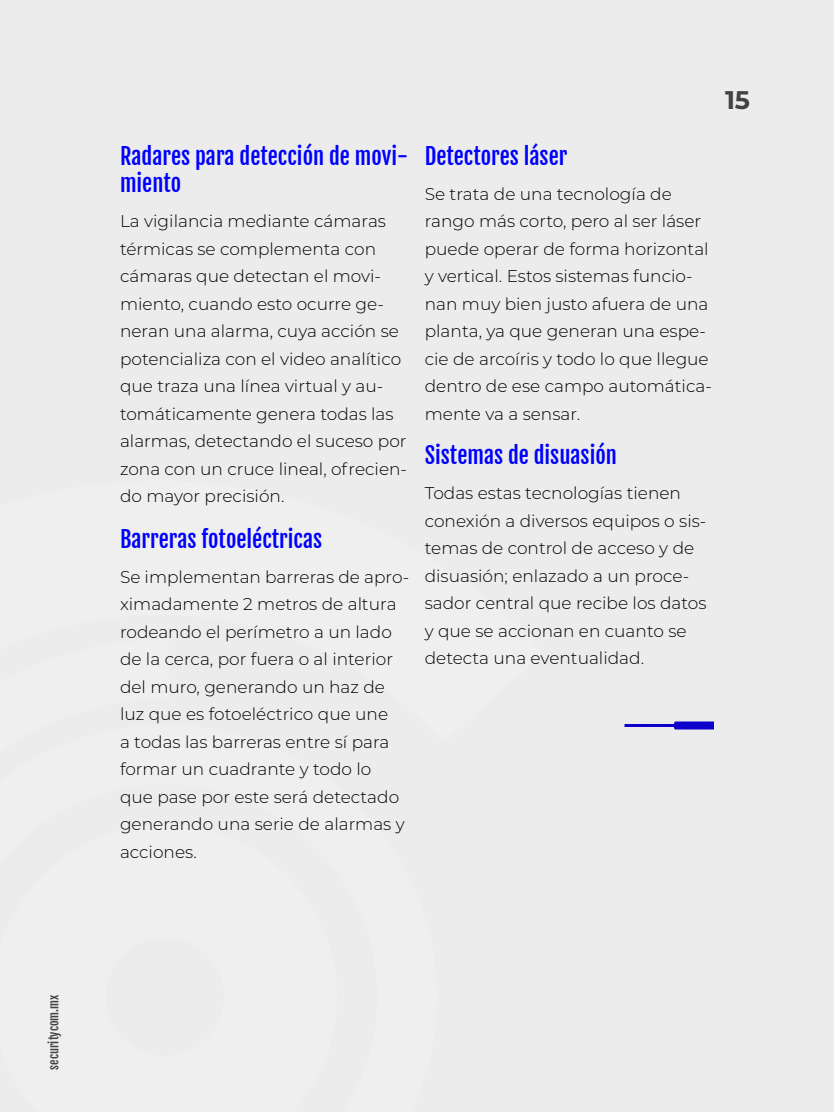
<style>
.page{position:relative;width:834px;height:1112px;background:#ececec}
.page>*{position:absolute;margin:0;border:0;box-sizing:border-box;transform-origin:0 0}
.t1{font:700 25.5px "Montserrat";color:#434343}
.t2{font:22.5px/27.5px "Fjalla One";color:#00f}
.t3{font:300 17px/27.5px "Montserrat";color:#000}
.t4{font:12px "Fjalla One";color:#434343}
</style>
<div class="page">
<svg style="left:625px;top:721px;width:89px;height:8px"></svg>
<p class="t4" style="left:46px;top:1070px;width:76px;rotate:-90deg">securitycom.mx</p>
<h2 class="t2" style="left:120px;top:142px;width:290px">Radares para detección de movi&shy;miento</h2>
<p class="t3" style="left:120px;top:207px;width:289px">La vigilancia mediante cámaras térmicas se complementa con cámaras que detectan el movi&shy;miento, cuando esto ocurre ge&shy;neran una alarma, cuya acción se potencializa con el video analítico que traza una línea virtual y au&shy;tomáticamente genera todas las alarmas, detectando el suceso por zona con un cruce lineal, ofrecien&shy;do mayor precisión.</p>
<h2 class="t2" style="left:120px;top:525px;width:204px">Barreras fotoeléctricas</h2>
<p class="t3" style="left:120px;top:563px;width:291px">Se implementan barreras de apro&shy;ximadamente 2 metros de altura rodeando el perímetro a un lado de la cerca, por fuera o al interior del muro, generando un haz de luz que es fotoeléctrico que une<br>a todas las barreras entre sí para formar un cuadrante y todo lo<br>que pase por este será detectado generando una serie de alarmas y acciones.</p>
<h2 class="t2" style="left:425px;top:142px;width:144px">Detectores láser</h2>
<p class="t3" style="left:425px;top:180px;width:289px">Se trata de una tecnología de rango más corto, pero al ser láser puede operar de forma horizontal y vertical. Estos sistemas funcio&shy;nan muy bien justo afuera de una planta, ya que generan una espe&shy;cie de arcoíris y todo lo que llegue dentro de ese campo automática&shy;mente va a sensar.</p>
<h2 class="t2" style="left:425px;top:442px;width:194px">Sistemas de disuasión</h2>
<p class="t3" style="left:425px;top:479px;width:283px">Todas estas tecnologías tienen conexión a diversos equipos o sis&shy;temas de control de acceso y de disuasión; enlazado a un proce&shy;sador central que recibe los datos y que se accionan en cuanto se detecta una eventualidad.</p>
<h1 class="t1" style="left:725px;top:81px;width:27px">15</h1>
</div>
